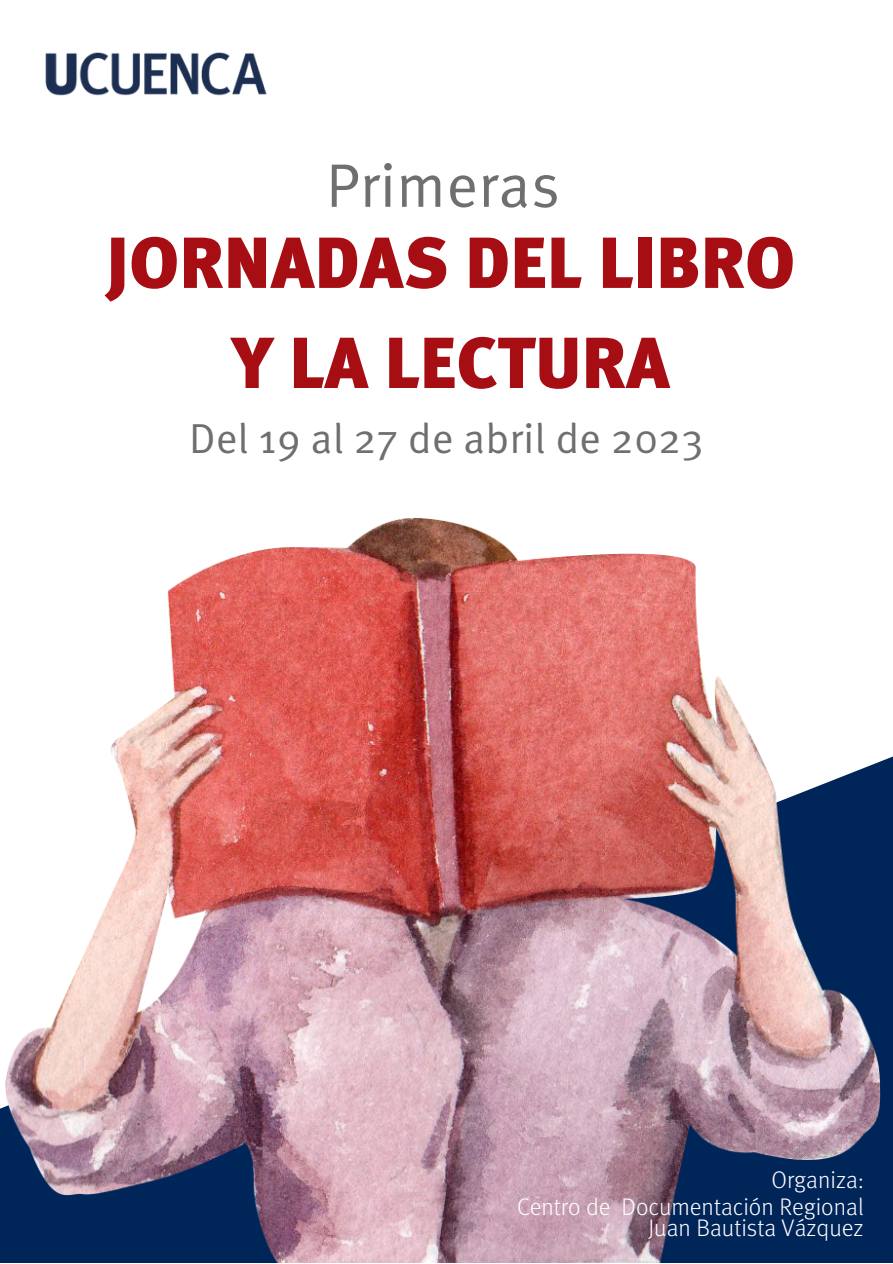
<style>
.page{position:relative;width:893px;height:1264px;background:#fff}
.page>*{position:absolute;margin:0;border:0;box-sizing:border-box;transform-origin:0 0}
.t1{font:900 72.15px/100.1px "Meta Pro";color:#a70e13;text-align:center}
.t2{font:61.5px "Meta Pro";color:#6f6f6f}
.t3{font:42px "Meta Pro";color:#6f6f6f}
.t4{font:300 24px/27px "Meta Pro";color:#fff;text-align:right}
</style>
<div class="page">
<img style="left:5px;top:518px;width:875px;height:744px">
<img style="left:45px;top:52px;width:222px;height:44px">
<h2 class="t2" style="left:326px;top:160px;width:236px">Primeras</h2>
<h1 class="t1" style="left:106px;top:219px;width:690px">JORNADAS DEL LIBRO<br>Y LA LECTURA</h1>
<h3 class="t3" style="left:189px;top:420px;width:516px">Del 19 al 27 de abril de 2023</h3>
<p class="t4" style="left:517px;top:1167px;width:348px">Organiza:<br>Centro de Documentación Regional</p>
<p class="t4" style="left:648px;top:1216px;width:217px">Juan Bautista Vázquez</p>
</div>
